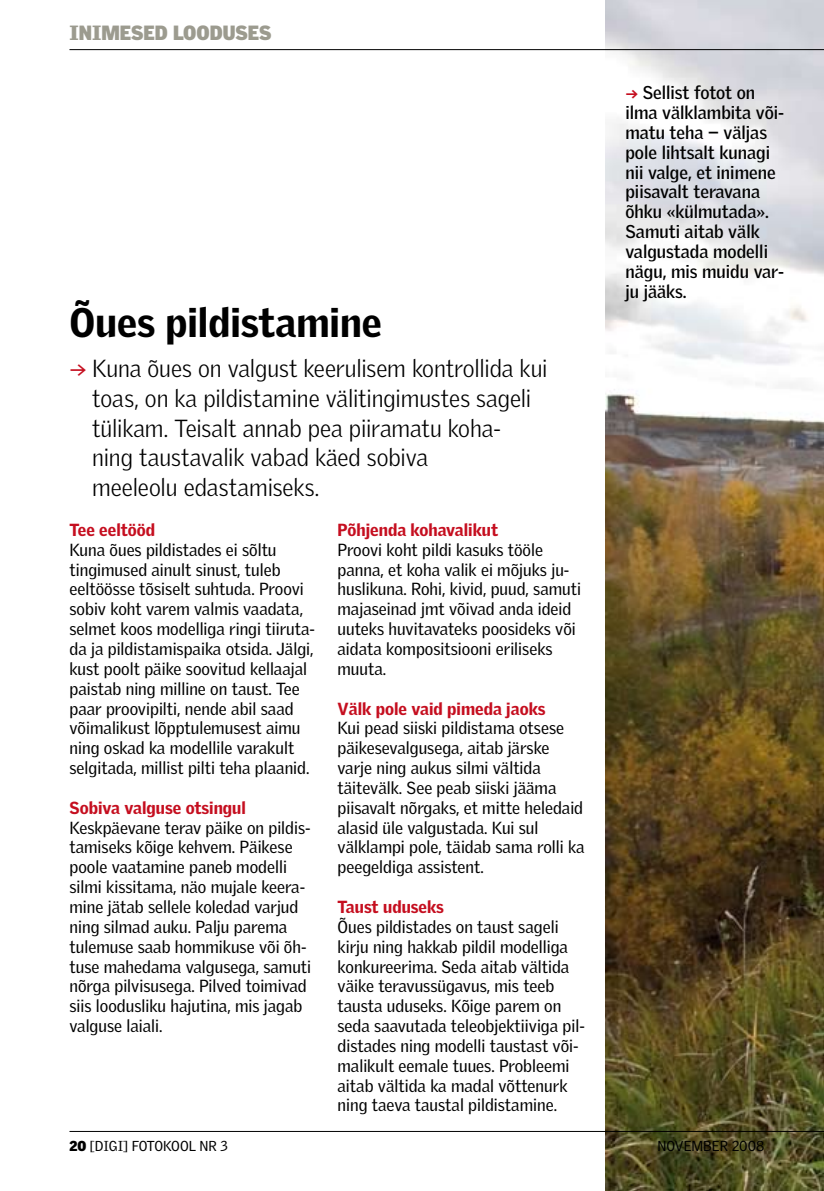
<style>
.page{position:relative;width:824px;height:1191px;background:#fff}
.page>*{position:absolute;margin:0;border:0;box-sizing:border-box;transform-origin:0 0}
.t1{font:900 40px "Griffith Gothic";color:#000}
.t2{font:300 24px/29.8px "Griffith Gothic";letter-spacing:-.005em;color:#000}
.t3{font:900 20px "Griffith Gothic";color:#9c9b8f}
.t4{font:700 18px/19.8px "Griffith Gothic";color:#000}
.t5{font:17px/19.8px "Griffith Gothic";color:#000}
.t6{font:900 17px "Griffith Gothic";color:#c50e1f}
.t7{font:14px "Griffith Gothic";color:#000}
.s1{font-family:"Verlag";font-weight:400;color:#c50e1f}
.s2{font-family:"Verlag";color:#c50e1f}
.s3{font-weight:900}
</style>
<div class="page">
<img style="left:605px;top:0;width:218px;height:1191px">
<hr style="left:69px;top:49px;width:754px;height:1px;background:#000">
<hr style="left:69px;top:1131px;width:754px;height:1px;background:#000">
<p class="t3" style="left:69px;top:20px;width:117px">INIMESED LOOD</p>
<p class="t3" style="left:223px;top:20px;width:50px">USES</p>
<h1 class="t1" style="left:69px;top:299px;width:314px">Õues pildistamine</h1>
<h2 class="t2" style="left:92px;top:353px;width:457px;text-indent:-23px"><span class="s1">→</span> Kuna õues on valgust keerulisem kontrollida kui toas, on ka pildistamine välitingimustes sageli tülikam. Teisalt annab pea piiramatu koha&shy;ning taustavalik vabad käed sobiva<br>meeleolu edastamiseks.</h2>
<p class="t6" style="left:337px;top:519px;width:162px">Põhjenda kohavalikut</p>
<p class="t5" style="left:337px;top:540px;width:245px">Proovi koht pildi kasuks tööle panna, et koha valik ei mõjuks ju&shy;huslikuna. Rohi, kivid, puud, samuti majaseinad jmt võivad anda ideid uuteks huvitavateks poosideks või aidata kompositsiooni eriliseks muuta.</p>
<p class="t6" style="left:337px;top:698px;width:209px">Välk pole vaid pimeda jaoks</p>
<p class="t5" style="left:337px;top:718px;width:248px">Kui pead siiski pildistama otsese päikesevalgusega, aitab järske varje ning aukus silmi vältida täitevälk. See peab siiski jääma piisavalt nõrgaks, et mitte heledaid alasid üle valgustada. Kui sul välklampi pole, täidab sama rolli ka peegeldiga assistent.</p>
<p class="t6" style="left:337px;top:896px;width:108px">Taust uduseks</p>
<p class="t5" style="left:337px;top:917px;width:249px">Õues pildistades on taust sageli kirju ning hakkab pildil modelliga konkureerima. Seda aitab vältida väike teravussügavus, mis teeb tausta uduseks. Kõige parem on seda saavutada teleobjektiiviga pil&shy;distades ning modelli taustast või&shy;malikult eemale tuues. Probleemi aitab vältida ka madal võttenurk ning taeva taustal pildistamine.</p>
<p class="t6" style="left:69px;top:519px;width:87px">Tee eeltööd</p>
<p class="t5" style="left:69px;top:540px;width:247px">Kuna õues pildistades ei sõltu tingimused ainult sinust, tuleb eeltöösse tõsiselt suhtuda. Proovi sobiv koht varem valmis vaadata, selmet koos modelliga ringi tiiruta&shy;da ja pildistamispaika otsida. Jälgi, kust poolt päike soovitud kellaajal paistab ning milline on taust. Tee paar proovipilti, nende abil saad võimalikust lõpptulemusest aimu ning oskad ka modellile varakult selgitada, millist pilti teha plaanid.</p>
<p class="t6" style="left:69px;top:797px;width:178px">Sobiva valguse otsingul</p>
<p class="t5" style="left:69px;top:817px;width:243px">Keskpäevane terav päike on pildis&shy;tamiseks kõige kehvem. Päikese poole vaatamine paneb modelli silmi kissitama, näo mujale keera&shy;mine jätab sellele koledad varjud ning silmad auku. Palju parema tulemuse saab hommikuse või õh&shy;tuse mahedama valgusega, samuti nõrga pilvisusega. Pilved toimivad siis loodusliku hajutina, mis jagab valguse laiali.</p>
<p class="t4" style="left:625px;top:83px;width:160px"><span class="s2">→</span> Sellist fotot on ilma välklambita või&shy;matu teha Ω väljas pole lihtsalt kunagi nii valge, et inimene piisavalt teravana õhku «külmutada».<br>Samuti aitab välk valgustada modelli nägu, mis muidu var&shy;ju jääks.</p>
<p class="t7" style="left:69px;top:1137px;width:95px"><span class="s3">20</span> [digi] Fotokoo</p>
<p class="t7" style="left:189px;top:1137px;width:41px">l nr 3</p>
<p class="t7" style="left:657px;top:1137px;width:108px">novem ber 2008</p>
</div>
